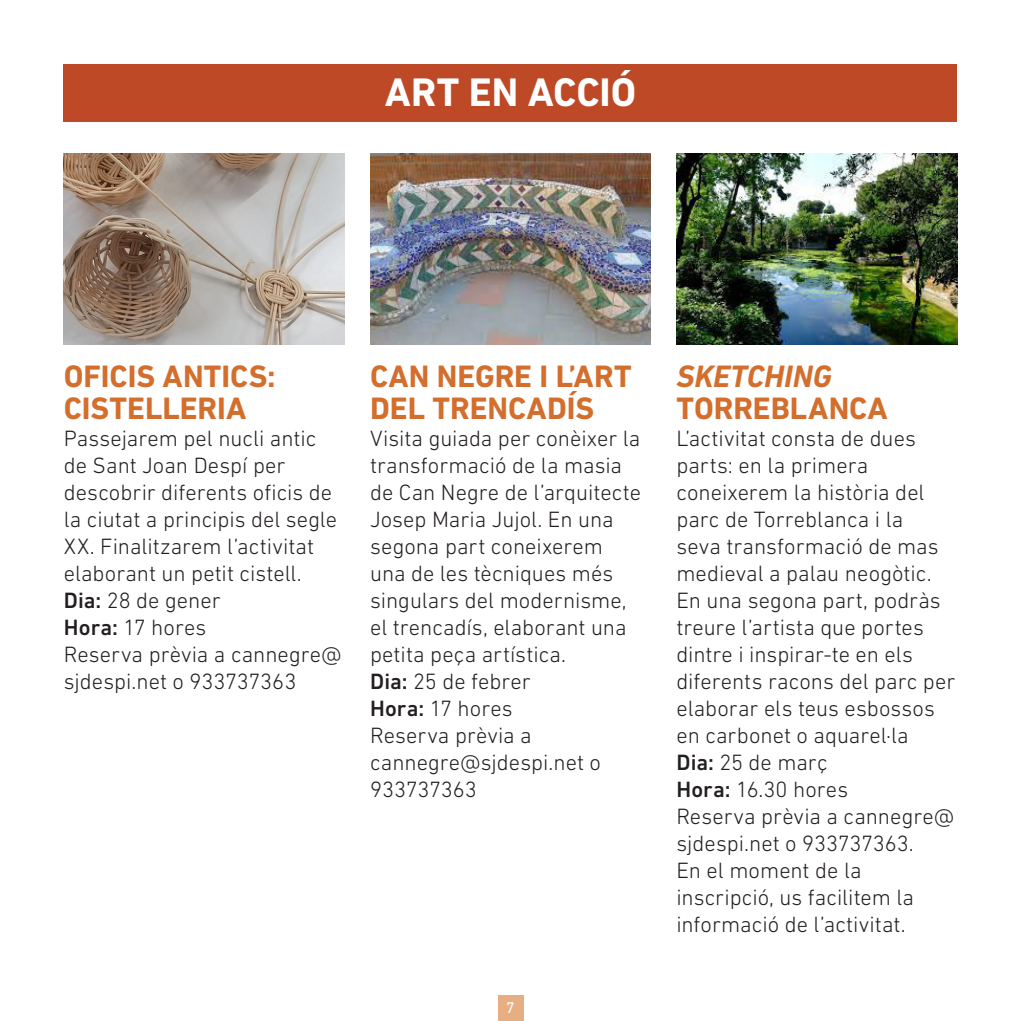
<style>
.page{position:relative;width:1021px;height:1021px;background:#fff}
.page>*{position:absolute;margin:0;border:0;box-sizing:border-box;transform-origin:0 0}
.t1{font:700 40.5px "DIN Next LT Pro";color:#fff}
.t2{font:700 31.5px/31.5px "DIN Next LT Pro";color:#d36e2d}
.t3{font:italic 700 31.5px "DIN Next LT Pro";letter-spacing:-.005em;color:#d36e2d}
.t4{font:300 22.5px/27px "DIN Next LT Pro";color:#231f20}
.t5{font:15.75px "DIN Next LT Pro";color:#fff}
.s1{font-weight:500}
</style>
<div class="page">
<div style="left:497px;top:995px;width:26px;height:25px;background:#e7ae84"></div>
<div style="left:64px;top:64px;width:893px;height:57px;background:#be4927"></div>
<img style="left:676px;top:153px;width:281px;height:191px">
<img style="left:370px;top:153px;width:281px;height:191px">
<img style="left:64px;top:153px;width:280px;height:191px">
<h1 class="t1" style="left:385px;top:69px;width:253px">ART EN ACCIÓ</h1>
<h2 class="t2" style="left:64px;top:361px;width:213px">OFICIS ANTICS:<br>CISTELLERIA</h2>
<p class="t4" style="left:64px;top:424px;width:279px">Passejarem pel nucli antic de Sant Joan Despí per descobrir diferents oficis de la ciutat a principis del segle<br>XX. Finalitzarem l’activitat elaborant un petit cistell.<br><span class="s1">Dia:</span> 28 de gener<br><span class="s1">Hora:</span> 17 hores<br>Reserva prèvia a cannegre@ sjdespi.net o 933737363</p>
<h2 class="t2" style="left:370px;top:361px;width:263px">CAN NEGRE I L’ART<br>DEL TRENCADÍS</h2>
<p class="t4" style="left:370px;top:424px;width:272px">Visita guiada per conèixer la transformació de la masia de Can Negre de l’arquitecte<br>Josep Maria Jujol. En una segona part coneixerem una de les tècniques més singulars del modernisme, el trencadís, elaborant una petita peça artística.<br><span class="s1">Dia:</span> 25 de febrer<br><span class="s1">Hora:</span> 17 hores<br>Reserva prèvia a cannegre@sjdespi.net o<br>933737363</p>
<p class="t5" style="left:506px;top:998px;width:10px">7</p>
<h2 class="t3" style="left:676px;top:358px;width:157px">SKETCHING</h2>
<h2 class="t2" style="left:676px;top:392px;width:213px">TORREBLANCA</h2>
<p class="t4" style="left:676px;top:424px;width:280px">L’activitat consta de dues parts: en la primera coneixerem la història del parc de Torreblanca i la<br>seva transformació de mas medieval a palau neogòtic.<br>En una segona part, podràs treure l’artista que portes dintre i inspirar-te en els diferents racons del parc per elaborar els teus esbossos en carbonet o aquarel·la<br><span class="s1">Dia:</span> 25 de març<br><span class="s1">Hora:</span> 16.30 hores<br>Reserva prèvia a cannegre@ sjdespi.net o 933737363.<br>En el moment de la inscripció, us facilitem la informació de l’activitat.</p>
</div>
